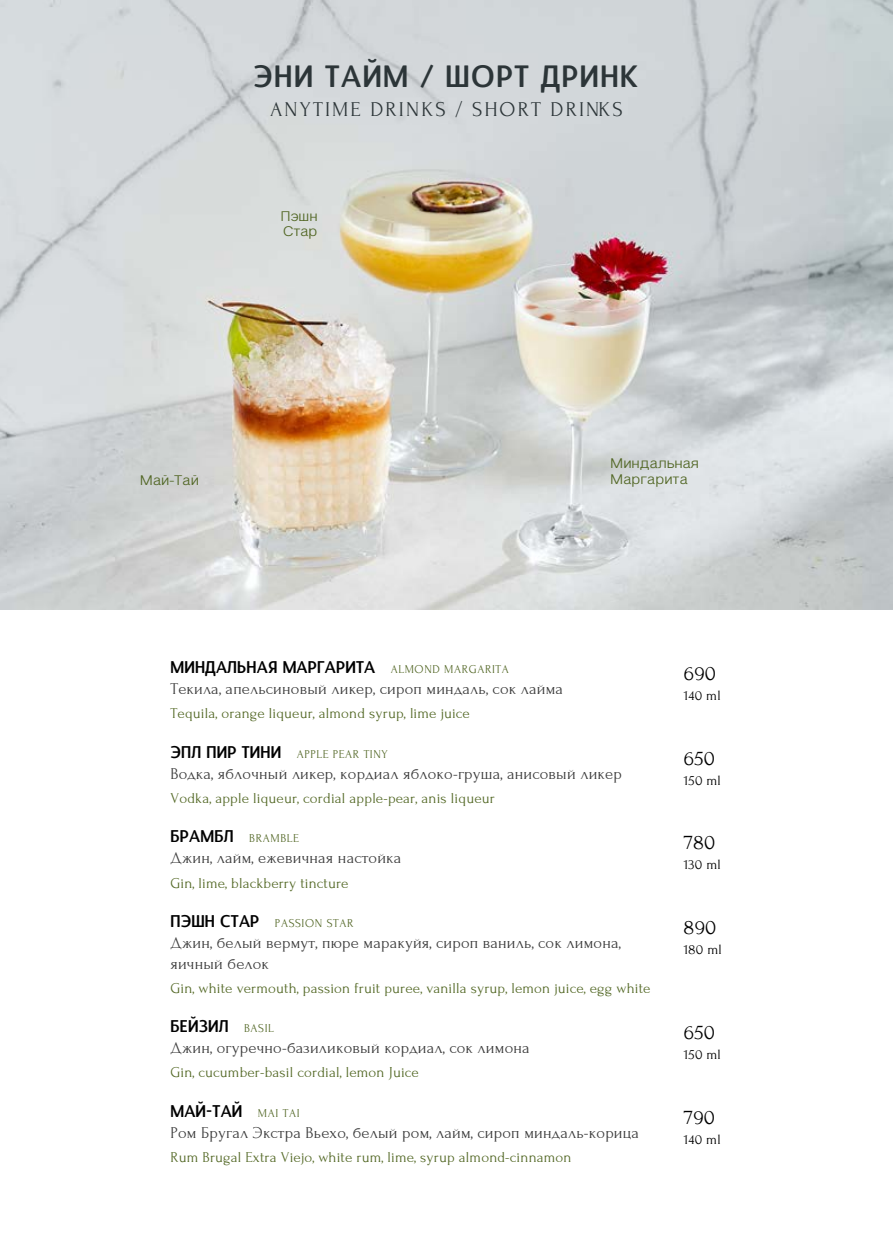
<style>
.page{position:relative;width:893px;height:1234px;background:#fff}
.page>*{position:absolute;margin:0;border:0;box-sizing:border-box;transform-origin:0 0}
.t1{font:30px "Designosaur";letter-spacing:.05em;color:#2c3538}
.t2{font:21px "Forum";letter-spacing:.1em;color:#2c3538}
.t3{font:21px "Forum";letter-spacing:.01em;color:#000}
.t4{font:16.5px/21px "Forum";letter-spacing:.01em;color:#3a3a3a}
.t5{font:16.5px "Designosaur";letter-spacing:.01em;color:#000}
.t6{font:15.6px/15.6px "LT Amber Extended";color:#526725}
.t7{font:15px "Forum";letter-spacing:.01em;color:#536825}
.t8{font:14.1px "Forum";letter-spacing:.01em;color:#000}
.t9{font:12px "Forum";letter-spacing:.05em;color:#526625}
.s1{font-family:"Forum";font-size:12px;color:#526625}
.s2{font-family:"Designosaur";font-size:16.5px;color:#000}
</style>
<div class="page">
<img style="left:0;top:0;width:893px;height:609px">
<h1 class="t1" style="left:254px;top:51px;width:387px">ЭНИ ТАЙМ / ШОРТ ДРИНК</h1>
<p class="t2" style="left:270px;top:98px;width:354px">ANYTIME DRINKS / SHORT DRINKS</p>
<p class="t6" style="left:281px;top:208px;width:39px">Пэшн<br>Стар</p>
<p class="t6" style="left:140px;top:473px;width:61px">Май-Тай</p>
<p class="t6" style="left:610px;top:456px;width:90px">Миндальная<br>Маргарита</p>
<p class="t5" style="left:170px;top:653px;width:340px">МИНДАЛЬНАЯ МАРГАРИТА <span class="s1">ALMOND MARGARITA</span></p>
<p class="t4" style="left:170px;top:678px;width:394px">Текила, апельсиновый ликер, сироп миндаль, сок лайма</p>
<p class="t3" style="left:684px;top:662px;width:34px">690</p>
<p class="t8" style="left:684px;top:687px;width:38px">140 ml</p>
<p class="t7" style="left:170px;top:705px;width:301px">Tequila, orange liqueur, almond syrup, lime juice</p>
<p class="t9" style="left:170px;top:747px;width:219px"><span class="s2">ЭПЛ ПИР ТИНИ</span> APPLE PEAR TINY</p>
<p class="t4" style="left:170px;top:763px;width:453px">Водка, яблочный ликер, кордиал яблоко-груша, анисовый ликер</p>
<p class="t7" style="left:170px;top:790px;width:326px">Vodka, apple liqueur, cordial apple-pear, anis liqueur</p>
<p class="t9" style="left:170px;top:832px;width:130px"><span class="s2">БРАМБЛ</span> BRAMBLE</p>
<p class="t4" style="left:170px;top:847px;width:232px">Джин, лайм, ежевичная настойка</p>
<p class="t7" style="left:170px;top:874px;width:180px">Gin, lime, blackberry tincture</p>
<p class="t9" style="left:170px;top:916px;width:185px"><span class="s2">ПЭШН СТАР</span> PASSION STAR</p>
<p class="t4" style="left:170px;top:932px;width:452px">Джин, белый вермут, пюре маракуйя, сироп ваниль, сок лимона, яичный белок</p>
<p class="t7" style="left:170px;top:980px;width:481px">Gin, white vermouth, passion fruit puree, vanilla syrup, lemon juice, egg white</p>
<p class="t5" style="left:170px;top:1012px;width:105px">БЕЙЗИЛ <span class="s1">BASIL</span></p>
<p class="t4" style="left:170px;top:1037px;width:361px">Джин, огуречно-базиликовый кордиал, сок лимона</p>
<p class="t7" style="left:170px;top:1064px;width:250px">Gin, cucumber-basil cordial, lemon Juice</p>
<p class="t5" style="left:170px;top:1096px;width:131px">МАЙ-ТАЙ <span class="s1">MAI TAI</span></p>
<p class="t4" style="left:170px;top:1121px;width:470px">Ром Бругал Экстра Вьехо, белый ром, лайм, сироп миндаль-корица</p>
<p class="t7" style="left:170px;top:1148px;width:403px">Rum Brugal Extra Viejo, white rum, lime, syrup almond-cinnamon</p>
<p class="t3" style="left:684px;top:746px;width:33px">650</p>
<p class="t8" style="left:684px;top:772px;width:38px">150 ml</p>
<p class="t3" style="left:684px;top:831px;width:33px">780</p>
<p class="t8" style="left:684px;top:857px;width:38px">130 ml</p>
<p class="t3" style="left:684px;top:915px;width:34px">890</p>
<p class="t8" style="left:684px;top:941px;width:39px">180 ml</p>
<p class="t3" style="left:684px;top:1020px;width:33px">650</p>
<p class="t8" style="left:684px;top:1046px;width:38px">150 ml</p>
<p class="t3" style="left:684px;top:1105px;width:33px">790</p>
<p class="t8" style="left:684px;top:1131px;width:38px">140 ml</p>
</div>
